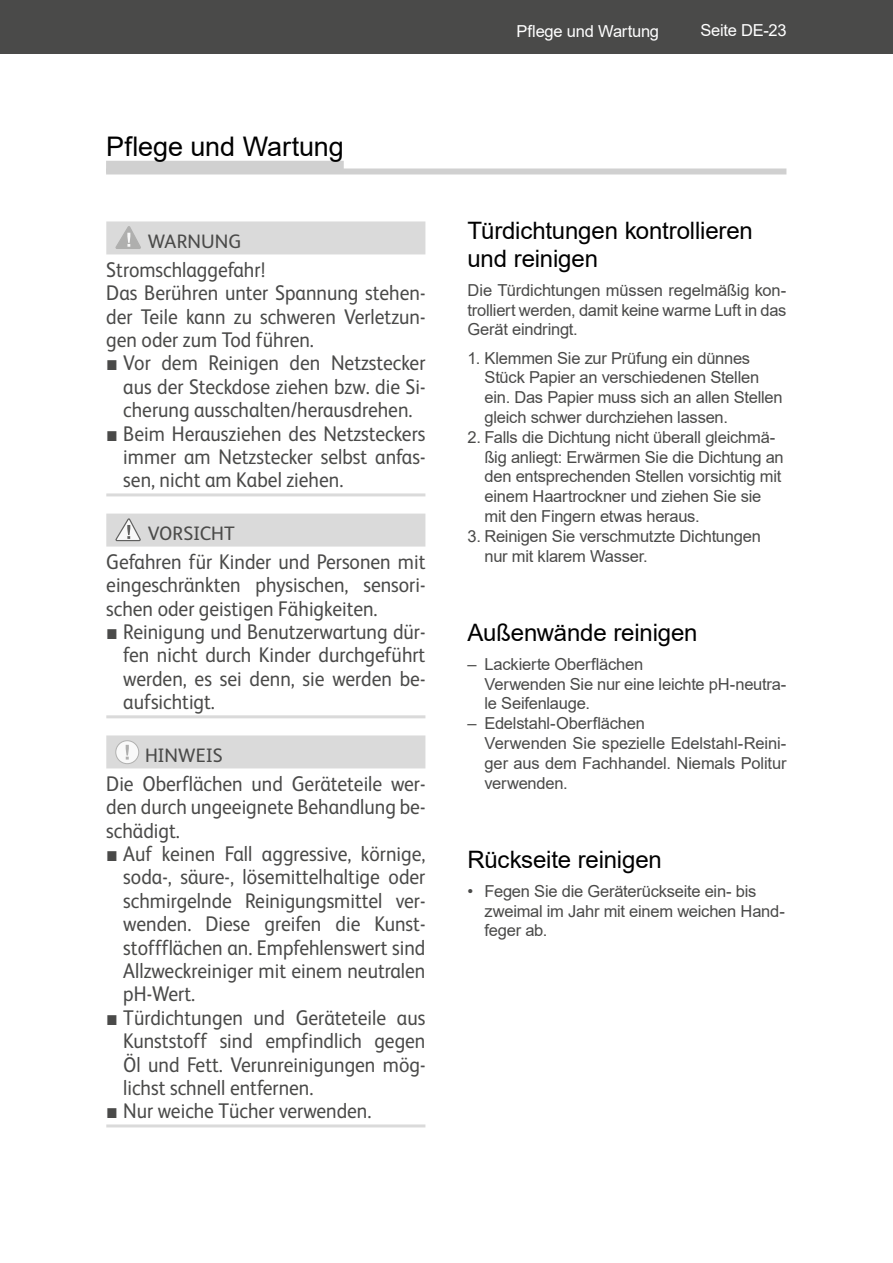
<style>
.page{position:relative;width:893px;height:1263px;background:#fff}
.page>*{position:absolute;margin:0;border:0;box-sizing:border-box;transform-origin:0 0}
.t1{font:27px "Arial";letter-spacing:-.005em;color:#000}
.t2{font:24px/28.8px "Arial";letter-spacing:-.005em;color:#000}
.t3{font:21.3px/23.4px "FS Albert";color:#4a4a49;text-align:justify;scale:.92 1}
.t4{font:19.5px "FS Albert";color:#4a4a49}
.t5{font:16.5px/19.8px "Arial";letter-spacing:-.015em;color:#4a4a49}
.t6{font:16.5px "Arial";letter-spacing:-.015em;color:#fff}
.s1{font-family:"Arial"}
</style>
<div class="page">
<div style="left:106px;top:161px;width:238px;height:12px;background:#d0d0d0"></div>
<div style="left:106px;top:168px;width:680px;height:6px;background:#d0d0d0"></div>
<div style="left:106px;top:221px;width:319px;height:33px;background:#dadada"></div>
<hr style="left:106px;top:493px;width:319px;height:3px;background:#dadada">
<div style="left:106px;top:514px;width:319px;height:33px;background:#dadada"></div>
<hr style="left:106px;top:715px;width:319px;height:3px;background:#dadada">
<div style="left:106px;top:735px;width:319px;height:33px;background:#dadada"></div>
<hr style="left:106px;top:1124px;width:319px;height:3px;background:#dadada">
<svg style="left:116px;top:226px;width:25px;height:23px"></svg>
<svg style="left:116px;top:518px;width:25px;height:24px"></svg>
<div style="left:116px;top:741px;width:23px;height:23px;background:#fff;border-radius:50%"></div>
<div style="left:116px;top:740px;width:23px;height:24px;border:1px solid #a8a8a7;border-radius:50%"></div>
<svg style="left:126px;top:745px;width:3px;height:14px"></svg>
<div style="left:0;top:0;width:893px;height:54px;background:#4a4a49"></div>
<p class="t1" style="left:106px;top:128px;width:239px">Pflege und Wartung</p>
<p class="t4" style="left:148px;top:228px;width:95px">WARNUNG</p>
<p class="t3" style="left:106px;top:257px;width:348px;text-align:left">Stromschlaggefahr!<br>Das Berühren unter Spannung stehen&shy;der Teile kann zu schweren Verletzun&shy;gen oder zum Tod führen.</p>
<p class="t3" style="left:123px;top:350px;width:330px;text-indent:-17px"><span class="s1">■</span> Vor dem Reinigen den Netzstecker aus der Steckdose ziehen bzw. die Si&shy;cherung ausschalten/herausdrehen.</p>
<p class="t3" style="left:123px;top:420px;width:330px;text-indent:-17px"><span class="s1">■</span> Beim Herausziehen des Netzsteckers immer am Netzstecker selbst anfas&shy;sen, nicht am Kabel ziehen.</p>
<p class="t4" style="left:148px;top:520px;width:89px">VORSICHT</p>
<p class="t3" style="left:106px;top:549px;width:348px">Gefahren für Kinder und Personen mit eingeschränkten physischen, sensori&shy;schen oder geistigen Fähigkeiten.</p>
<p class="t3" style="left:123px;top:619px;width:330px;text-indent:-17px"><span class="s1">■</span> Reinigung und Benutzerwartung dür&shy;fen nicht durch Kinder durchgeführt werden, es sei denn, sie werden be&shy;aufsichtigt.</p>
<p class="t4" style="left:145px;top:742px;width:79px">HINWEIS</p>
<p class="t3" style="left:106px;top:771px;width:348px">Die Oberflächen und Geräteteile wer&shy;den durch ungeeignete Behandlung be&shy;schädigt.</p>
<p class="t3" style="left:123px;top:841px;width:330px;text-indent:-17px"><span class="s1">■</span> Auf keinen Fall aggressive, körnige, soda-, säure-, lösemittelhaltige oder schmirgelnde Reinigungsmittel ver&shy;wenden. Diese greifen die Kunst&shy;stoffflächen an. Empfehlenswert sind Allzweckreiniger mit einem neutralen pH-Wert.</p>
<p class="t3" style="left:123px;top:1005px;width:330px;text-indent:-17px"><span class="s1">■</span> Türdichtungen und Geräteteile aus Kunststoff sind empfindlich gegen Öl und Fett. Verunreinigungen mög&shy;lichst schnell entfernen.</p>
<p class="t3" style="left:106px;top:1098px;width:290px"><span class="s1">■</span> Nur weiche Tücher verwenden.</p>
<p class="t6" style="left:516px;top:20px;width:144px">Pflege und Wartung</p>
<p class="t6" style="left:700px;top:19px;width:88px">Seite DE-23</p>
<p class="t2" style="left:468px;top:216px;width:287px">Türdichtungen kontrollieren und reinigen</p>
<p class="t5" style="left:468px;top:280px;width:320px;text-align:justify">Die Türdichtungen müssen regelmäßig kon&shy;trolliert werden, damit keine warme Luft in das Gerät eindringt.</p>
<p class="t5" style="left:485px;top:348px;width:300px;text-indent:-17px">1. Klemmen Sie zur Prüfung ein dünnes Stück Papier an verschiedenen Stellen ein. Das Papier muss sich an allen Stellen gleich schwer durchziehen lassen.</p>
<p class="t5" style="left:485px;top:427px;width:301px;text-indent:-17px">2. Falls die Dichtung nicht überall gleichmä&shy;ßig anliegt: Erwärmen Sie die Dichtung an den entsprechenden Stellen vorsichtig mit einem Haartrockner und ziehen Sie sie mit den Fingern etwas heraus.</p>
<p class="t5" style="left:485px;top:526px;width:278px;text-indent:-17px">3. Reinigen Sie verschmutzte Dichtungen nur mit klarem Wasser.</p>
<p class="t2" style="left:468px;top:618px;width:232px">Außenwände reinigen</p>
<p class="t5" style="left:485px;top:654px;width:303px;text-indent:-17px">– Lackierte Oberflächen<br>Verwenden Sie nur eine leichte pH-neutra&shy;le Seifenlauge.</p>
<p class="t5" style="left:485px;top:713px;width:303px;text-indent:-17px">– Edelstahl-Oberflächen<br>Verwenden Sie spezielle Edelstahl-Reini&shy;ger aus dem Fachhandel. Niemals Politur verwenden.</p>
<p class="t2" style="left:468px;top:845px;width:196px">Rückseite reinigen</p>
<p class="t5" style="left:485px;top:881px;width:302px;text-indent:-17px">• Fegen Sie die Geräterückseite ein- bis zweimal im Jahr mit einem weichen Hand&shy;feger ab.</p>
</div>
